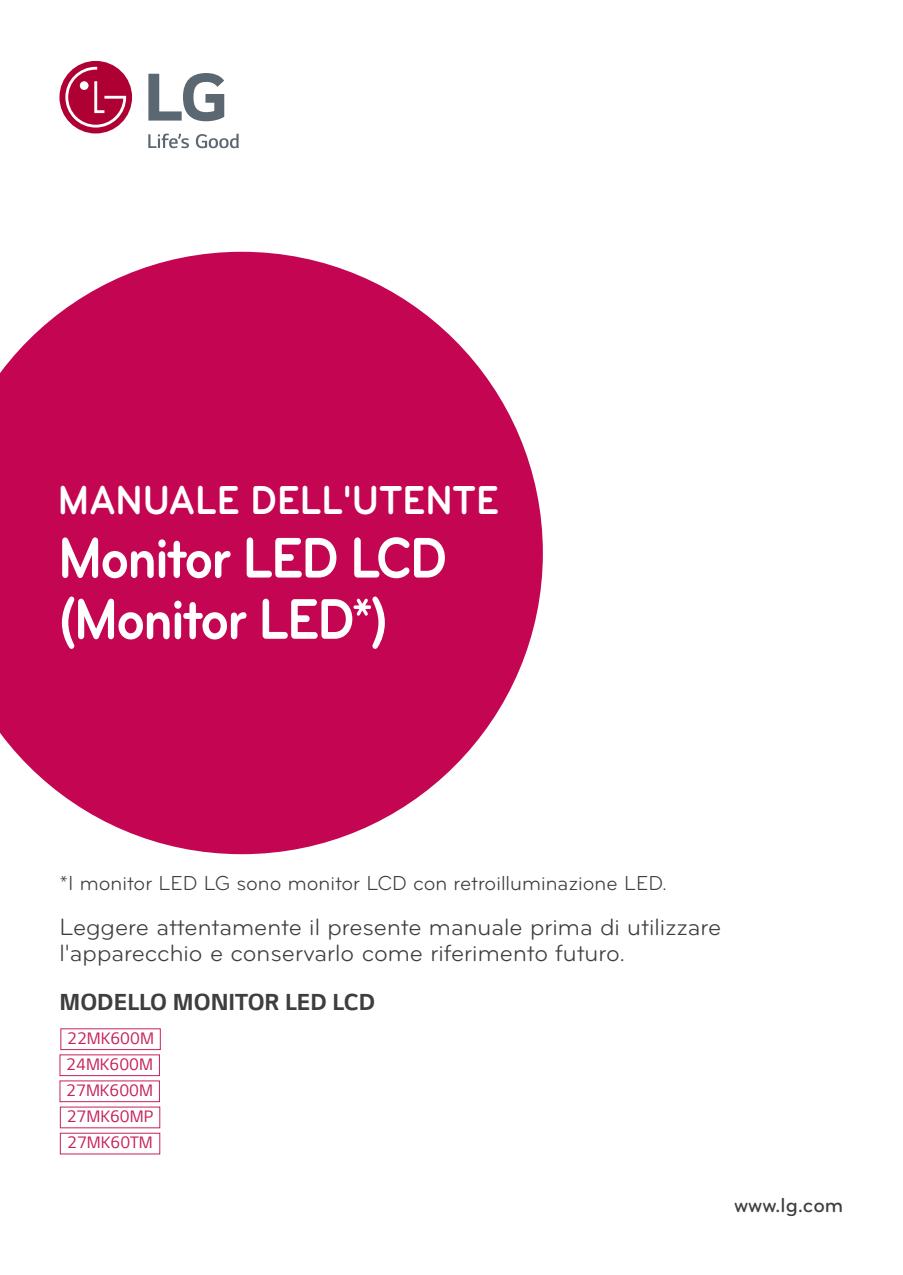
<style>
.page{position:relative;width:903px;height:1275px;background:#fff}
.page>*{position:absolute;margin:0;border:0;box-sizing:border-box;transform-origin:0 0}
.t1{font:700 59.5px/61.2px "Bryant LG";letter-spacing:-.04em;color:#fff;scale:.9 1}
.t2{font:700 42px "Bryant LG";color:#fff;scale:.9 1}
.t3{font:24.5px/26.2px "Bryant LG";color:#3e3e3f}
.t4{font:700 24.5px "LG Smart";color:#3e3e3f}
.t5{font:21px "Bryant LG";color:#3e3e3f}
.t6{font:500 21px "Bryant LG";color:#3e3e3f}
.t7{font:17.5px/26.1px "LG Smart";color:#c7215d;text-align:justify}
</style>
<div class="page">
<div style="left:59px;top:61px;width:73px;height:72px;background:#ae0032;border-radius:50%"></div>
<svg style="left:65px;top:67px;width:61px;height:61px"></svg>
<svg style="left:148px;top:134px;width:41px;height:14px"></svg>
<svg style="left:196px;top:134px;width:43px;height:14px"></svg>
<svg style="left:148px;top:73px;width:76px;height:48px"></svg>
<svg style="left:0;top:252px;width:543px;height:602px;fill:#c30552"></svg>
<svg style="left:59px;top:1028px;width:102px;height:127px"></svg>
<h2 class="t2" style="left:58px;top:474px;width:492px">MANUALE DELL'UTENTE</h2>
<h1 class="t1" style="left:58px;top:527px;width:434px">Monitor LED LCD (Monitor LED*)</h1>
<p class="t5" style="left:60px;top:871px;width:609px">*I monitor LED LG sono monitor LCD con retroilluminazione LED.</p>
<p class="t3" style="left:60px;top:914px;width:663px">Leggere attentamente il presente manuale prima di utilizzare l'apparecchio e conservarlo come riferimento futuro.</p>
<p class="t4" style="left:60px;top:985px;width:317px">MODELLO MONITOR LED LCD</p>
<p class="t7" style="left:67px;top:1024px;width:88px">22MK600M</p>
<p class="t7" style="left:66px;top:1050px;width:88px">24MK600M</p>
<p class="t7" style="left:66px;top:1076px;width:89px">27MK600M 27MK60MP 27MK60TM</p>
<p class="t6" style="left:734px;top:1192px;width:111px">www.lg.com</p>
</div>
